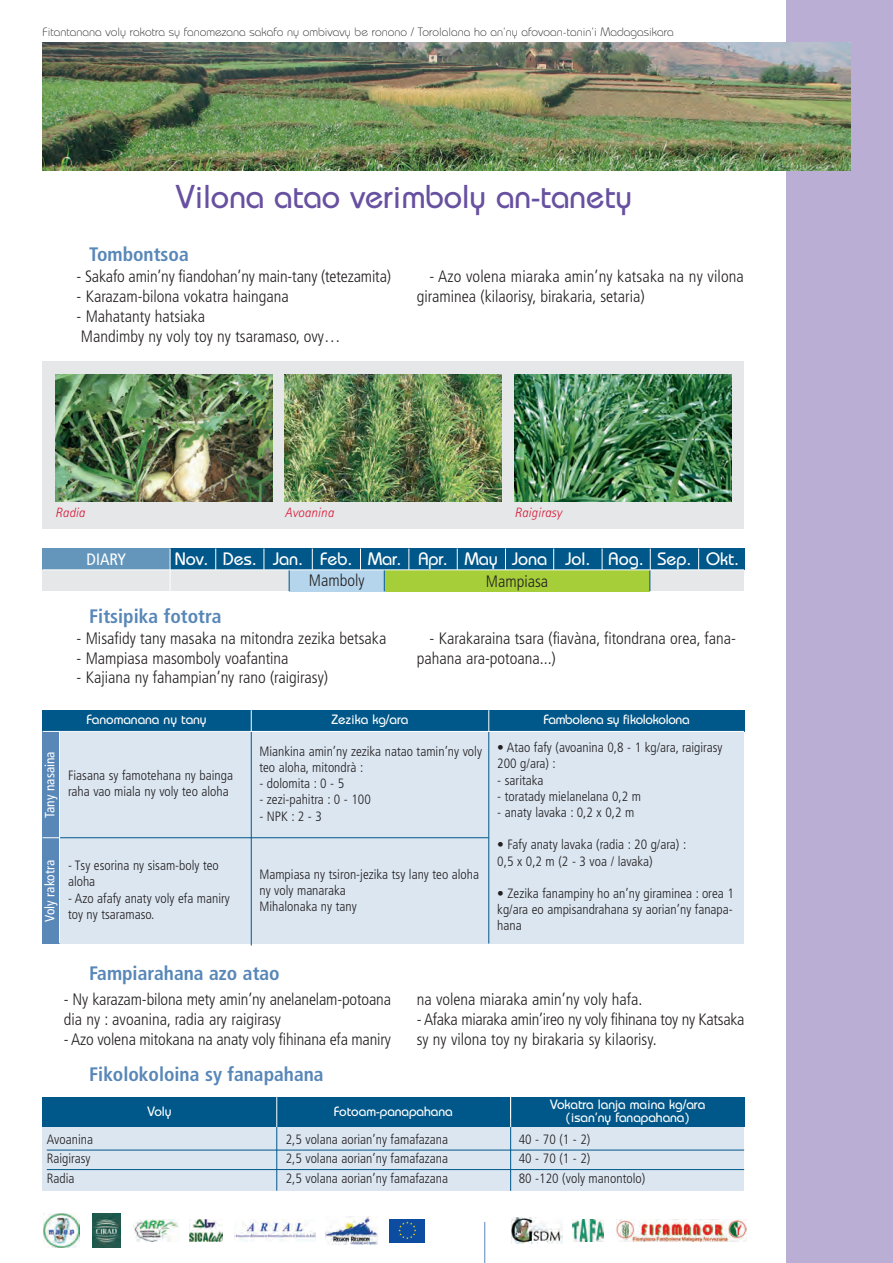
<style>
.page{position:relative;width:893px;height:1263px;background:#fff}
.page>*{position:absolute;margin:0;border:0;box-sizing:border-box;transform-origin:0 0}
.t1{font:500 33px "Bauhaus";color:#6850a1}
.t2{font:700 condensed 19.5px "Frutiger";color:#5887b8}
.t3{font:500 18px "Bauhaus";color:#fff}
.t4{font:300 condensed 16.5px/19.8px "Frutiger";color:#231f20}
.t5{font:300 condensed 16.5px/19.8px "Frutiger";letter-spacing:-.02em;color:#231f20}
.t6{font:condensed 16.5px "Frutiger";color:#fff}
.t7{font:300 condensed 13.5px/16.2px "Frutiger";color:#231f20}
.t8{font:500 13.5px/13.5px "Bauhaus";color:#fff;text-align:center}
.t9{font:500 13.5px "Bauhaus";letter-spacing:-.02em;color:#fff}
.t10{font:italic 300 13.5px "Rotis Sans Serif";color:#d71634}
.t11{font:condensed 13.5px "Frutiger";color:#fff}
.t12{font:300 12px "Bauhaus";color:#231f20}
</style>
<div class="page">
<div style="left:787px;top:0;width:106px;height:1263px;background:#bbaed4"></div>
<img style="left:43px;top:43px;width:807px;height:127px">
<div style="left:43px;top:361px;width:701px;height:168px;background:#e6e7e9"></div>
<img style="left:55px;top:374px;width:217px;height:128px">
<img style="left:285px;top:374px;width:217px;height:128px">
<img style="left:514px;top:374px;width:217px;height:128px">
<img style="left:44px;top:1213px;width:36px;height:34px">
<img style="left:93px;top:1213px;width:28px;height:34px">
<img style="left:190px;top:1219px;width:33px;height:23px">
<img style="left:326px;top:1216px;width:52px;height:28px">
<div style="left:390px;top:1219px;width:35px;height:23px;background:#0d4da1"></div>
<svg style="left:398px;top:1221px;width:18px;height:18px"></svg>
<svg style="left:619px;top:1219px;width:128px;height:23px"></svg>
<img style="left:616px;top:1220px;width:130px;height:21px">
<svg style="left:511px;top:1217px;width:51px;height:27px"></svg>
<img style="left:511px;top:1218px;width:51px;height:25px">
<img style="left:235px;top:1220px;width:80px;height:21px">
<img style="left:133px;top:1219px;width:46px;height:23px">
<img style="left:572px;top:1220px;width:32px;height:21px">
<hr style="left:484px;top:1222px;width:1px;height:41px;background:#5887b8">
<div style="left:251px;top:710px;width:238px;height:21px;background:#005789"></div>
<div style="left:489px;top:710px;width:255px;height:21px;background:#005789"></div>
<div style="left:43px;top:731px;width:701px;height:213px;background:#dbe6f1"></div>
<div style="left:43px;top:731px;width:17px;height:107px;background:#5887b8"></div>
<div style="left:43px;top:838px;width:17px;height:106px;background:#5887b8"></div>
<hr style="left:59px;top:731px;width:1px;height:212px;background:#fff">
<hr style="left:488px;top:731px;width:1px;height:212px;background:#005789">
<svg style="left:488px;top:710px;width:1px;height:21px"></svg>
<hr style="left:251px;top:731px;width:1px;height:214px;background:#005789">
<div style="left:43px;top:710px;width:208px;height:21px;background:#005789"></div>
<hr style="left:43px;top:731px;width:701px;height:1px;background:#fff">
<svg style="left:251px;top:710px;width:1px;height:21px"></svg>
<hr style="left:60px;top:837px;width:428px;height:1px;background:#005789">
<svg style="left:43px;top:837px;width:16px;height:1px"></svg>
<div style="left:43px;top:1106px;width:701px;height:85px;background:#dbe6f1"></div>
<hr style="left:47px;top:1150px;width:697px;height:1px;background:#005789">
<hr style="left:47px;top:1169px;width:697px;height:1px;background:#005789">
<div style="left:511px;top:1097px;width:233px;height:30px;background:#005789"></div>
<div style="left:43px;top:1097px;width:233px;height:30px;background:#005789"></div>
<div style="left:276px;top:1097px;width:234px;height:30px;background:#005789"></div>
<hr style="left:510px;top:1118px;width:1px;height:73px;background:#005789">
<hr style="left:510px;top:1097px;width:1px;height:30px;background:#fff">
<hr style="left:276px;top:1118px;width:1px;height:72px;background:#005789">
<hr style="left:276px;top:1097px;width:1px;height:30px;background:#fff">
<div style="left:43px;top:570px;width:701px;height:21px;background:#e6e7e9"></div>
<div style="left:384px;top:570px;width:266px;height:21px;background:#a6ce39"></div>
<div style="left:289px;top:570px;width:95px;height:21px;background:#b4d5ec"></div>
<svg style="left:289px;top:570px;width:1px;height:21px"></svg>
<svg style="left:384px;top:570px;width:1px;height:21px"></svg>
<div style="left:170px;top:549px;width:574px;height:21px;background:#005789"></div>
<div style="left:43px;top:549px;width:127px;height:21px;background:#6496bc"></div>
<svg style="left:215px;top:549px;width:1px;height:20px"></svg>
<svg style="left:264px;top:549px;width:1px;height:20px"></svg>
<svg style="left:312px;top:549px;width:1px;height:20px"></svg>
<svg style="left:360px;top:549px;width:1px;height:20px"></svg>
<svg style="left:408px;top:549px;width:1px;height:20px"></svg>
<svg style="left:457px;top:549px;width:1px;height:20px"></svg>
<svg style="left:505px;top:549px;width:1px;height:20px"></svg>
<svg style="left:553px;top:549px;width:1px;height:20px"></svg>
<svg style="left:602px;top:549px;width:1px;height:20px"></svg>
<svg style="left:650px;top:549px;width:1px;height:42px"></svg>
<svg style="left:698px;top:549px;width:1px;height:20px"></svg>
<hr style="left:170px;top:549px;width:1px;height:42px;background:#fff">
<hr style="left:43px;top:569px;width:701px;height:1px;background:#fff">
<p class="t12" style="left:43px;top:28px;width:633px">Fitantanana voly rakotra sy fanomezana sakafo ny ombivavy be ronono / Torolalana ho an’ny afovoan-tanin’i Madagasikara</p>
<h1 class="t1" style="left:176px;top:185px;width:457px">Vilona atao verimboly an-tanety</h1>
<h2 class="t2" style="left:89px;top:247px;width:101px">Tombontsoa</h2>
<p class="t4" style="left:77px;top:268px;width:316px">- Sakafo amin’ny fiandohan’ny main-tany (tetezamita)</p>
<p class="t4" style="left:77px;top:288px;width:214px">- Karazam-bilona vokatra haingana</p>
<p class="t4" style="left:77px;top:308px;width:266px">- Mahatanty hatsiaka<br>Mandimby ny voly toy ny tsaramaso, ovy…</p>
<p class="t4" style="left:417px;top:268px;width:329px;text-indent:13px">- Azo volena miaraka amin’ny katsaka na ny vilona giraminea (kilaorisy, birakaria, setaria)</p>
<p class="t10" style="left:55px;top:508px;width:31px">Radia</p>
<p class="t10" style="left:285px;top:508px;width:50px">Avoanina</p>
<p class="t10" style="left:514px;top:508px;width:49px">Raigirasy</p>
<p class="t6" style="left:87px;top:553px;width:41px">DIARY</p>
<h3 class="t3" style="left:175px;top:552px;width:566px">Nov. Des. Jan. Feb. Mar. Apr. May Jona Jol. Aog. Sep. Okt.</h3>
<h2 class="t2" style="left:89px;top:608px;width:134px">Fitsipika fototra</h2>
<p class="t4" style="left:309px;top:572px;width:57px">Mamboly</p>
<p class="t4" style="left:486px;top:572px;width:64px">Mampiasa</p>
<p class="t4" style="left:77px;top:629px;width:311px">- Misafidy tany masaka na mitondra zezika betsaka</p>
<p class="t4" style="left:77px;top:649px;width:214px">- Mampiasa masomboly voafantina</p>
<p class="t4" style="left:77px;top:669px;width:253px">- Kajiana ny fahampian’ny rano (raigirasy)</p>
<p class="t4" style="left:417px;top:629px;width:321px;text-indent:13px">- Karakaraina tsara (fiavàna, fitondrana orea, fana&shy;pahana ara-potoana...)</p>
<p class="t11" style="left:45px;top:818px;width:68px;rotate:-90deg">Tany nasaina</p>
<p class="t8" style="left:87px;top:714px;width:122px">Fanomanana ny tany</p>
<p class="t7" style="left:68px;top:768px;width:166px">Fiasana sy famotehana ny bainga raha vao miala ny voly teo aloha</p>
<p class="t11" style="left:45px;top:922px;width:63px;rotate:-90deg">Voly rakotra</p>
<p class="t7" style="left:68px;top:858px;width:152px">- Tsy esorina ny sisam-boly teo aloha</p>
<p class="t7" style="left:68px;top:891px;width:163px">- Azo afafy anaty voly efa maniry toy ny tsaramaso.</p>
<p class="t8" style="left:331px;top:714px;width:78px">Zezika kg/ara</p>
<p class="t9" style="left:544px;top:715px;width:147px">Fambolena sy fikolokolona</p>
<p class="t7" style="left:259px;top:744px;width:224px">Miankina amin’ny zezika natao tamin’ny voly teo aloha, mitondrà :</p>
<p class="t7" style="left:259px;top:776px;width:86px">- dolomita : 0 - 5</p>
<p class="t7" style="left:259px;top:793px;width:113px">- zezi-pahitra : 0 - 100</p>
<p class="t7" style="left:259px;top:809px;width:64px">- NPK : 2 - 3</p>
<p class="t7" style="left:259px;top:867px;width:221px">Mampiasa ny tsiron-jezika tsy lany teo aloha ny voly manaraka<br>Mihalonaka ny tany</p>
<p class="t7" style="left:497px;top:740px;width:227px">• Atao fafy (avoanina 0,8 - 1 kg/ara, raigirasy<br>200 g/ara) :</p>
<p class="t7" style="left:497px;top:773px;width:48px">- saritaka</p>
<p class="t7" style="left:497px;top:789px;width:145px">- toratady mielanelana 0,2 m</p>
<p class="t7" style="left:497px;top:805px;width:139px">- anaty lavaka : 0,2 x 0,2 m</p>
<p class="t7" style="left:497px;top:838px;width:190px">• Fafy anaty lavaka (radia : 20 g/ara) :<br>0,5 x 0,2 m (2 - 3 voa / lavaka)</p>
<p class="t7" style="left:497px;top:886px;width:238px;text-align:justify">• Zezika fanampiny ho an’ny giraminea : orea 1 kg/ara eo ampisandrahana sy aorian’ny fanapa&shy;hana</p>
<h2 class="t2" style="left:89px;top:965px;width:192px">Fampiarahana azo atao</h2>
<p class="t4" style="left:64px;top:991px;width:329px">- Ny karazam-bilona mety amin’ny anelanelam-potoana dia ny : avoanina, radia ary raigirasy</p>
<p class="t4" style="left:64px;top:1031px;width:329px">- Azo volena mitokana na anaty voly fihinana efa maniry</p>
<h2 class="t2" style="left:89px;top:1067px;width:236px">Fikolokoloina sy fanapahana</h2>
<p class="t4" style="left:417px;top:991px;width:227px">na volena miaraka amin’ny voly hafa.</p>
<p class="t5" style="left:417px;top:1011px;width:329px">- Afaka miaraka amin’ireo ny voly fihinana toy ny Katsaka sy ny vilona toy ny birakaria sy kilaorisy.</p>
<p class="t8" style="left:147px;top:1106px;width:26px">Voly</p>
<p class="t8" style="left:334px;top:1106px;width:120px">Fotoam-panapahana</p>
<p class="t8" style="left:550px;top:1099px;width:157px">Vokatra lanja maina kg/ara (isan’ny fanapahana)</p>
<p class="t7" style="left:286px;top:1130px;width:164px;line-height:19.5px;text-align:justify">2,5 volana aorian’ny famafazana 2,5 volana aorian’ny famafazana 2,5 volana aorian’ny famafazana</p>
<p class="t7" style="left:47px;top:1130px;width:48px;line-height:19.5px">Avoanina<br>Raigirasy<br>Radia</p>
<p class="t7" style="left:519px;top:1130px;width:128px;line-height:19.5px">40 - 70 (1 - 2)<br>40 - 70 (1 - 2)<br>80 -120 (voly manontolo)</p>
</div>
